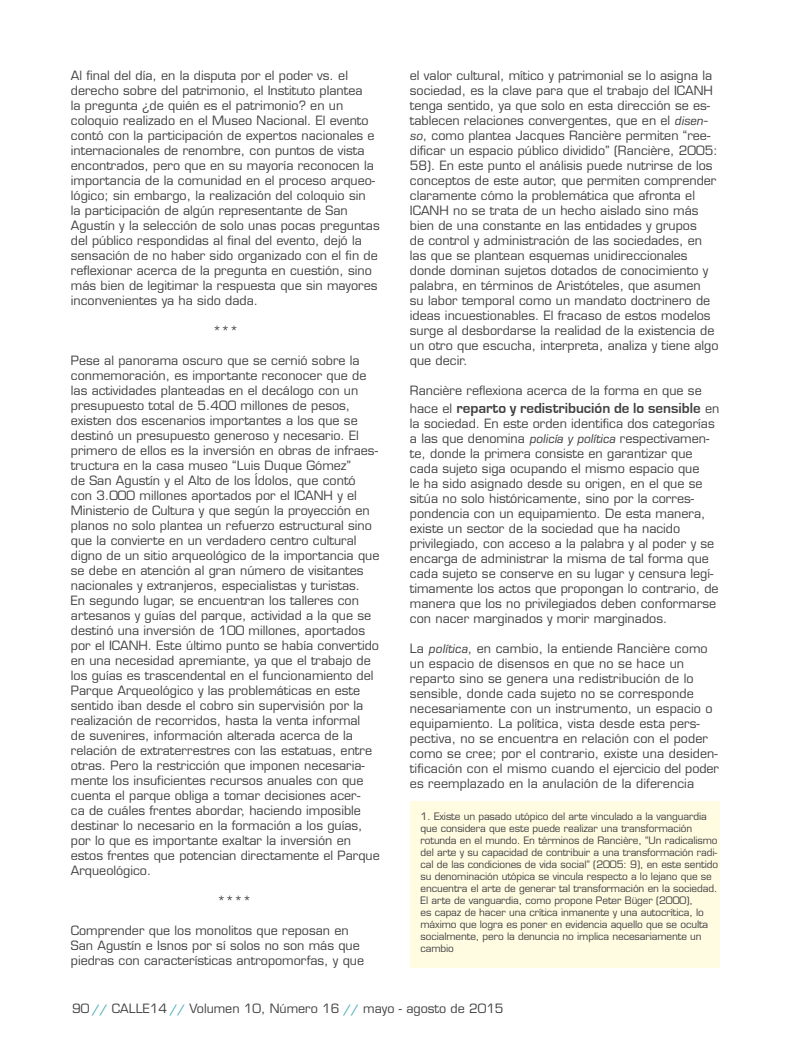
<style>
.page{position:relative;width:808px;height:1056px;background:#fff}
.page>*{position:absolute;margin:0;border:0;box-sizing:border-box;transform-origin:0 0}
.t1{font:700 15px "Eurostile";color:#414042}
.t2{font:12.5px/15px "Eurostile";color:#414042}
.t3{font:10px/12px "Eurostile";letter-spacing:-.01em;color:#414042}
.s1{font-family:"Eurostile BQ";font-style:italic}
.s2{font-weight:400;font-size:12.5px}
.s3{font-weight:700;color:#48acb8}
</style>
<div class="page">
<div style="left:410px;top:801px;width:309px;height:166px;background:#fffce1"></div>
<p class="t2" style="left:71px;top:68px;width:310px">Al final del día, en la disputa por el poder vs. el derecho sobre del patrimonio, el Instituto plantea<br>la pregunta ¿de quién es el patrimonio? en un coloquio realizado en el Museo Nacional. El evento contó con la participación de expertos nacionales e internacionales de renombre, con puntos de vista encontrados, pero que en su mayoría reconocen la importancia de la comunidad en el proceso arqueo&shy;lógico; sin embargo, la realización del coloquio sin<br>la participación de algún representante de San Agustín y la selección de solo unas pocas preguntas del público respondidas al final del evento, dejó la sensación de no haber sido organizado con el fin de reflexionar acerca de la pregunta en cuestión, sino más bien de legitimar la respuesta que sin mayores inconvenientes ya ha sido dada.</p>
<p class="t2" style="left:213px;top:323px;width:27px">***</p>
<p class="t2" style="left:71px;top:353px;width:310px">Pese al panorama oscuro que se cernió sobre la conmemoración, es importante reconocer que de las actividades planteadas en el decálogo con un presupuesto total de 5.400 millones de pesos, existen dos escenarios importantes a los que se destinó un presupuesto generoso y necesario. El primero de ellos es la inversión en obras de infraes&shy;tructura en la casa museo “Luis Duque Gómez”<br>de San Agustín y el Alto de los Ídolos, que contó con 3.000 millones aportados por el ICANH y el Ministerio de Cultura y que según la proyección en planos no solo plantea un refuerzo estructural sino que la convierte en un verdadero centro cultural digno de un sitio arqueológico de la importancia que se debe en atención al gran número de visitantes nacionales y extranjeros, especialistas y turistas.<br>En segundo lugar, se encuentran los talleres con artesanos y guías del parque, actividad a la que se destinó una inversión de 100 millones, aportados por el ICANH. Este último punto se había convertido en una necesidad apremiante, ya que el trabajo de los guías es trascendental en el funcionamiento del Parque Arqueológico y las problemáticas en este sentido iban desde el cobro sin supervisión por la realización de recorridos, hasta la venta informal<br>de suvenires, información alterada acerca de la relación de extraterrestres con las estatuas, entre otras. Pero la restricción que imponen necesaria&shy;mente los insuficientes recursos anuales con que cuenta el parque obliga a tomar decisiones acer-<br>ca de cuáles frentes abordar, haciendo imposible destinar lo necesario en la formación a los guías, por lo que es importante exaltar la inversión en estos frentes que potencian directamente el Parque Arqueológico.</p>
<p class="t2" style="left:217px;top:893px;width:36px">****</p>
<p class="t2" style="left:71px;top:923px;width:295px">Comprender que los monolitos que reposan en<br>San Agustín e Isnos por sí solos no son más que piedras con características antropomorfas, y que</p>
<p class="t2" style="left:410px;top:68px;width:310px">el valor cultural, mítico y patrimonial se lo asigna la sociedad, es la clave para que el trabajo del ICANH tenga sentido, ya que solo en esta dirección se es&shy;tablecen relaciones convergentes, que en el <span class="s1">disen&shy;so</span>, como plantea Jacques Rancière permiten “ree&shy;dificar un espacio público dividido” (Rancière, 2005:<br>58). En este punto el análisis puede nutrirse de los conceptos de este autor, que permiten comprender claramente cómo la problemática que afronta el ICANH no se trata de un hecho aislado sino más bien de una constante en las entidades y grupos<br>de control y administración de las sociedades, en las que se plantean esquemas unidireccionales donde dominan sujetos dotados de conocimiento y palabra, en términos de Aristóteles, que asumen<br>su labor temporal como un mandato doctrinero de ideas incuestionables. El fracaso de estos modelos surge al desbordarse la realidad de la existencia de un otro que escucha, interpreta, analiza y tiene algo que decir.</p>
<p class="t2" style="left:410px;top:383px;width:293px">Rancière reflexiona acerca de la forma en que se</p>
<p class="t1" style="left:410px;top:400px;width:311px"><span class="s2">hace el</span> reparto y redistribución de lo sensible <span class="s2">en</span></p>
<p class="t2" style="left:410px;top:416px;width:310px">la sociedad. En este orden identifica dos categorías a las que denomina <span class="s1">policía y política</span> respectivamen&shy;te, donde la primera consiste en garantizar que cada sujeto siga ocupando el mismo espacio que<br>le ha sido asignado desde su origen, en el que se sitúa no solo históricamente, sino por la corres&shy;pondencia con un equipamiento. De esta manera, existe un sector de la sociedad que ha nacido privilegiado, con acceso a la palabra y al poder y se encarga de administrar la misma de tal forma que cada sujeto se conserve en su lugar y censura legí&shy;timamente los actos que propongan lo contrario, de manera que los no privilegiados deben conformarse con nacer marginados y morir marginados.</p>
<p class="t2" style="left:410px;top:641px;width:310px">La <span class="s1">política</span>, en cambio, la entiende Rancière como un espacio de disensos en que no se hace un reparto sino se genera una redistribución de lo sensible, donde cada sujeto no se corresponde necesariamente con un instrumento, un espacio o equipamiento. La política, vista desde esta pers&shy;pectiva, no se encuentra en relación con el poder como se cree; por el contrario, existe una desiden&shy;tificación con el mismo cuando el ejercicio del poder es reemplazado en la anulación de la diferencia</p>
<p class="t3" style="left:420px;top:811px;width:299px">1. Existe un pasado utópico del arte vinculado a la vanguardia que considera que este puede realizar una transformación rotunda en el mundo. En términos de Rancière, “Un radicalismo del arte y su capacidad de contribuir a una transformación radi&shy;cal de las condiciones de vida social” (2005: 9), en este sentido su denominación utópica se vincula respecto a lo lejano que se encuentra el arte de generar tal transformación en la sociedad.<br>El arte de vanguardia, como propone Peter Büger (2000),<br>es capaz de hacer una crítica inmanente y una autocrítica, lo máximo que logra es poner en evidencia aquello que se oculta socialmente, pero la denuncia no implica necesariamente un cambio</p>
<p class="t2" style="left:72px;top:1001px;width:433px">90 <span class="s3">//</span> CALLE14 <span class="s3">//</span> Volumen 10, Número 16 <span class="s3">//</span> mayo - agosto de 2015</p>
</div>
